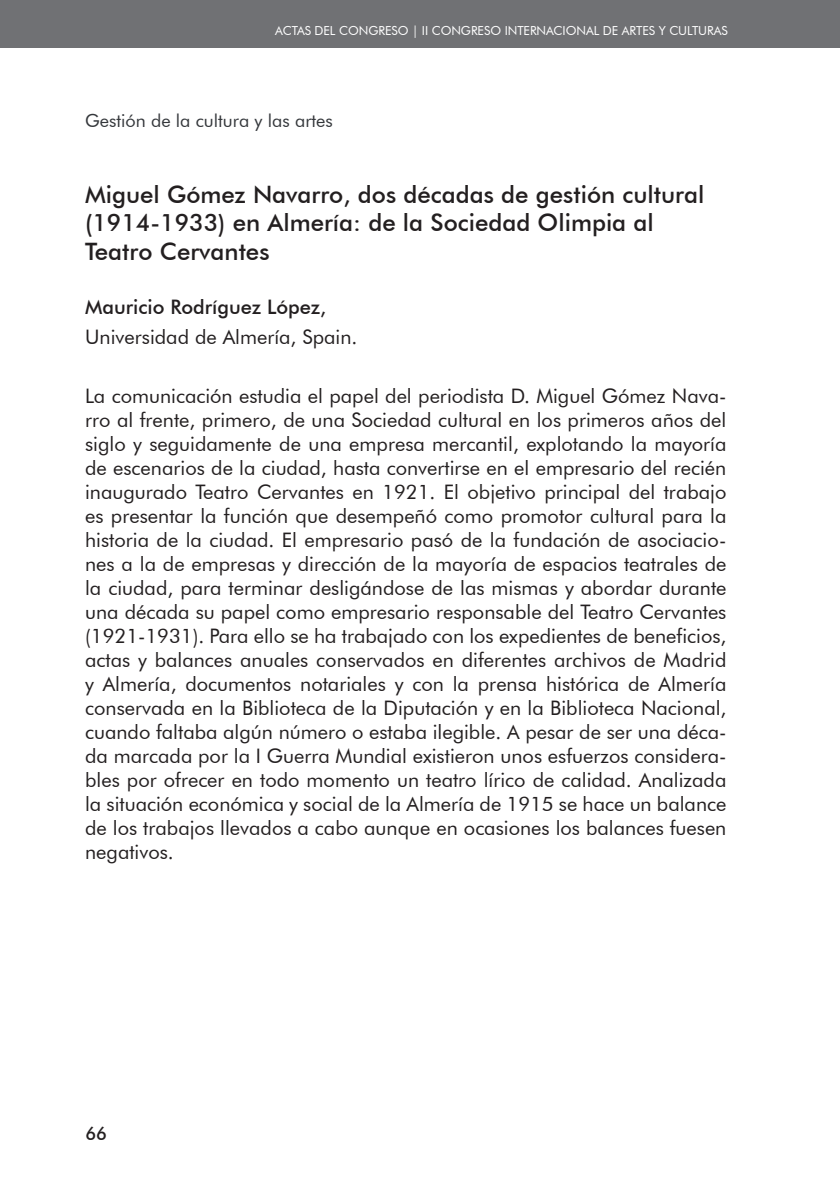
<style>
.page{position:relative;width:840px;height:1191px;background:#fff}
.page>*{position:absolute;margin:0;border:0;box-sizing:border-box;transform-origin:0 0}
._1_Título_artículo{font:500 24px/28.8px "Futura BT";color:#231f20}
._4_Univ-pais{font:20px/24px "Futura BT";color:#231f20;text-align:justify}
._3_Autores{font:500 20px "Futura BT";color:#231f20}
._0_Temática{font:18px "Futura BT";color:#34373b}
.t1{font:500 18px "Futura BT";color:#231f20}
.t2{font:12.4px "Futura BT";letter-spacing:-.005em;color:#fff}
</style>
<div class="page">
<div style="left:0;top:0;width:839px;height:48px;background:#707174"></div>
<p class="t2" style="left:275px;top:23px;width:454px">ACTAS DEL CONGRESO | II CONGRESO INTERNACIONAL DE ARTES Y CULTURAS</p>
<p class="_0_Temática" style="left:85px;top:110px;width:249px">Gestión de la cultura y las artes</p>
<p class="_1_Título_artículo" style="left:85px;top:179px;width:620px">Miguel Gómez Navarro, dos décadas de gestión cultural (1914-1933) en Almería: de la Sociedad Olimpia al<br>Teatro Cervantes</p>
<p class="_3_Autores" style="left:85px;top:295px;width:242px">Mauricio Rodríguez López,</p>
<p class="_4_Univ-pais" style="left:85px;top:324px;width:274px">Universidad de Almería, Spain.</p>
<p class="_4_Univ-pais" style="left:85px;top:384px;width:642px">La comunicación estudia el papel del periodista D. Miguel Gómez Nava&shy;rro al frente, primero, de una Sociedad cultural en los primeros años del siglo y seguidamente de una empresa mercantil, explotando la mayoría de escenarios de la ciudad, hasta convertirse en el empresario del recién inaugurado Teatro Cervantes en 1921. El objetivo principal del trabajo es presentar la función que desempeñó como promotor cultural para la historia de la ciudad. El empresario pasó de la fundación de asociacio&shy;nes a la de empresas y dirección de la mayoría de espacios teatrales de la ciudad, para terminar desligándose de las mismas y abordar durante una década su papel como empresario responsable del Teatro Cervantes (1921-1931). Para ello se ha trabajado con los expedientes de beneficios, actas y balances anuales conservados en diferentes archivos de Madrid y Almería, documentos notariales y con la prensa histórica de Almería conservada en la Biblioteca de la Diputación y en la Biblioteca Nacional, cuando faltaba algún número o estaba ilegible. A pesar de ser una déca&shy;da marcada por la I Guerra Mundial existieron unos esfuerzos considera&shy;bles por ofrecer en todo momento un teatro lírico de calidad. Analizada la situación económica y social de la Almería de 1915 se hace un balance de los trabajos llevados a cabo aunque en ocasiones los balances fuesen negativos.</p>
<p class="t1" style="left:85px;top:1122px;width:23px">66</p>
</div>
